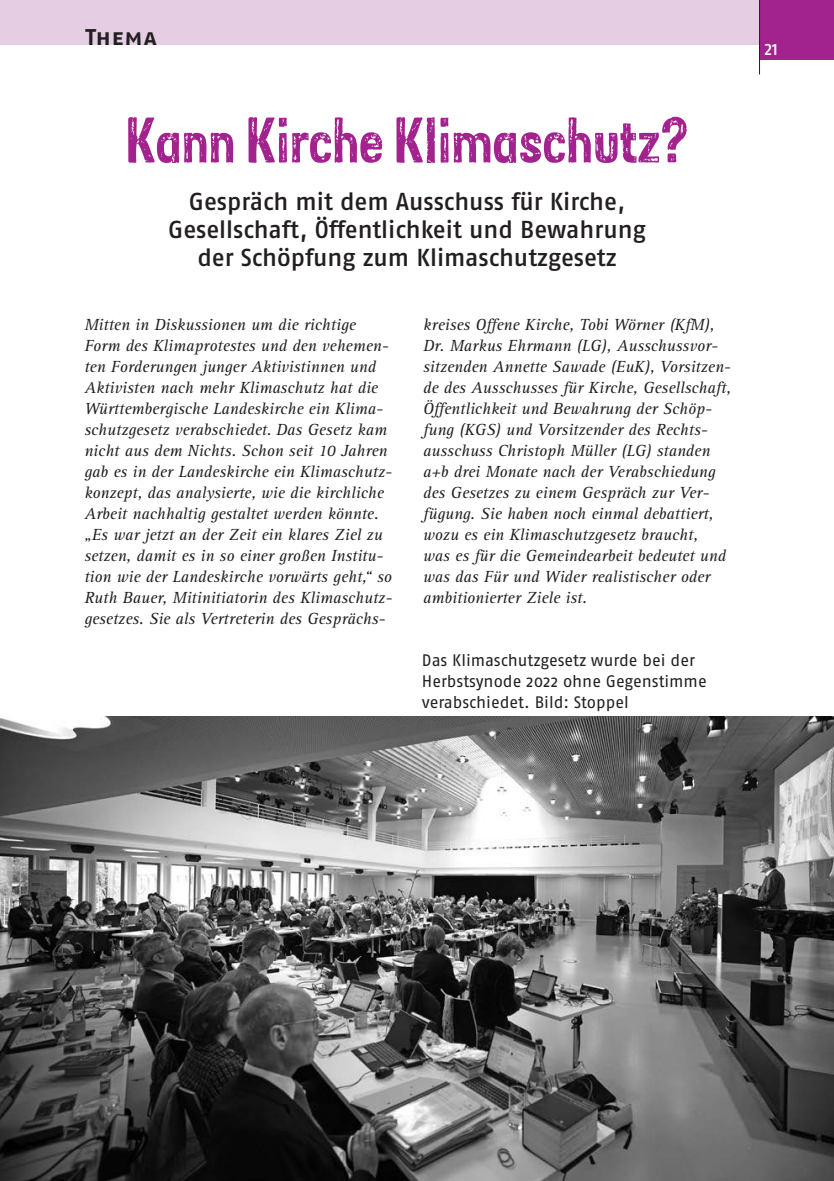
<style>
.page{position:relative;width:834px;height:1181px;background:#fff}
.page>*{position:absolute;margin:0;border:0;box-sizing:border-box;transform-origin:0 0}
._01_copy{font:52.5px "Sans Culottes";color:#a2238e}
._07_Bericht_über{font:500 24.5px/28px "Fago OT";letter-spacing:-.005em;color:#231f20;text-align:center}
.t1{font:700 22.75px "Fago OT";letter-spacing:.04em;color:#231f20}
._01_copy-2{font:italic 16.62px/21px "Rotis Serif Pro";color:#231f20}
.Bildleg{font:16.62px/21px "Fago OT";letter-spacing:-.005em;color:#231f20}
.t2{font:500 16.62px "Fago OT";color:#fff}
.s1{font-style:normal}
</style>
<div class="page">
<div style="left:759px;top:0;width:74px;height:60px;background:#a2238e"></div>
<div style="left:0;top:0;width:759px;height:45px;background:#e5cee3"></div>
<img style="left:0;top:716px;width:833px;height:465px">
<hr style="left:759px;top:0;width:1px;height:74px;background:#231f20">
<p class="t1" style="left:85px;top:23px;width:73px">Thema</p>
<p class="_01_copy" style="left:126px;top:101px;width:564px">Kann Kirche Klimaschutz?</p>
<p class="_07_Bericht_über" style="left:168px;top:187px;width:479px">Gespräch mit dem Ausschuss für Kirche,<br>Gesellschaft, Öffentlichkeit und Bewahrung der Schöpfung zum Klimaschutzgesetz</p>
<p class="_01_copy-2" style="left:84px;top:314px;width:309px">Mitten in Diskussionen um die richtige Form des Klimaprotestes und den vehemen&shy;ten Forderungen junger Aktivistinnen und Aktivisten nach mehr Klimaschutz hat die Württembergische Landeskirche ein Klima&shy;schutzgesetz verabschiedet<span class="s1">.</span> Das Gesetz kam nicht aus dem Nichts. Schon seit 10 Jahren gab es in der Landeskirche ein Klimaschutz&shy;konzept, das analysierte, wie die kirchliche Arbeit nachhaltig gestaltet werden könnte. „Es war jetzt an der Zeit ein klares Ziel zu setzen, damit es in so einer großen Institu&shy;tion wie der Landeskirche vorwärts geht,“ so Ruth Bauer, Mitinitiatorin des Klimaschutz&shy;gesetzes. Sie als Vertreterin des Gesprächs-</p>
<p class="_01_copy-2" style="left:423px;top:314px;width:292px">kreises Offene Kirche, Tobi Wörner (KfM),</p>
<p class="_01_copy-2" style="left:423px;top:335px;width:309px">Dr. Markus Ehrmann (LG), Ausschussvor&shy;sitzenden Annette Sawade (EuK), Vorsitzen&shy;de des Ausschusses für Kirche, Gesellschaft, Öffentlichkeit und Bewahrung der Schöp&shy;fung (KGS) und Vorsitzender des Rechts&shy;ausschuss Christoph Müller (LG) standen a+b drei Monate nach der Verabschiedung des Gesetzes zu einem Gespräch zur Ver&shy;fügung. Sie haben noch einmal debattiert, wozu es ein Klimaschutzgesetz braucht,<br>was es für die Gemeindearbeit bedeutet und was das Für und Wider realistischer oder ambitionierter Ziele ist.</p>
<p class="Bildleg" style="left:422px;top:650px;width:286px">Das Klimaschutzgesetz wurde bei der<br>Herbstsynode 2022 ohne Gegenstimme verabschiedet. Bild: Stoppel</p>
<p class="t2" style="left:764px;top:39px;width:15px">21</p>
</div>
